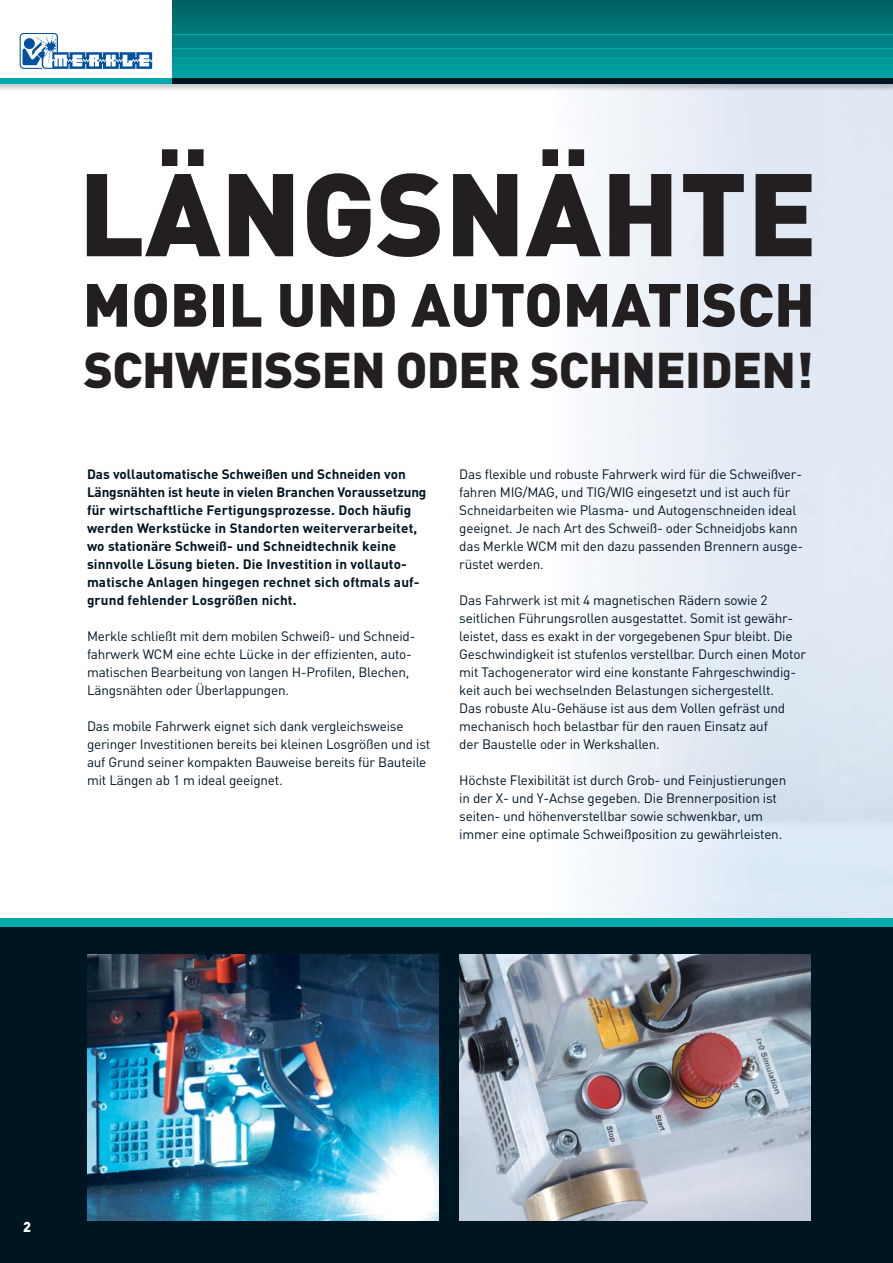
<style>
.page{position:relative;width:893px;height:1263px;background:#fff}
.page>*{position:absolute;margin:0;border:0;box-sizing:border-box;transform-origin:0 0}
.t1{font:900 115.5px "DIN";color:#231f20}
.t2{font:900 60px "DIN";color:#231f20}
.t3{font:900 49.5px "DIN";letter-spacing:-.01em;color:#231f20}
.t4{font:900 14.25px "DIN";color:#fff}
.t5{font:13.5px/18px "DIN";letter-spacing:-.015em;color:#001522}
.t6{font:700 13.5px/18px "DIN";letter-spacing:.01em;color:#001522}
</style>
<div class="page">
<svg style="left:172px;top:0;width:720px;height:79px;background:#007f81"></svg>
<svg style="left:20px;top:33px;width:132px;height:36px"></svg>
<div style="left:0;top:79px;width:172px;height:5px;background:#00aaad"></div>
<hr style="left:172px;top:34px;width:720px;height:1px;background:#00aaad">
<hr style="left:172px;top:48px;width:720px;height:1px;background:#00aaad">
<hr style="left:172px;top:58px;width:720px;height:1px;background:#00aaad">
<hr style="left:172px;top:64px;width:720px;height:1px;background:#00aaad">
<div style="left:172px;top:79px;width:720px;height:5px;background:#001522"></div>
<div style="left:0;top:927px;width:892px;height:336px;background:#001522"></div>
<img style="left:87px;top:955px;width:351px;height:265px">
<img style="left:459px;top:955px;width:351px;height:265px">
<div style="left:0;top:918px;width:892px;height:9px;background:#00aaad"></div>
<h1 class="t1" style="left:78px;top:174px;width:740px">LÄNGSNÄHTE</h1>
<h2 class="t2" style="left:83px;top:284px;width:733px">MOBIL UND AUTOMATISCH</h2>
<h3 class="t3" style="left:84px;top:353px;width:731px">SCHWEISSEN ODER SCHNEIDEN!</h3>
<p class="t6" style="left:87px;top:466px;width:341px">Das vollautomatische Schweißen und Schneiden von Längsnähten ist heute in vielen Branchen Voraussetzung für wirtschaftliche Fertigungsprozesse. Doch häufig werden Werkstücke in Standorten weiterverarbeitet, wo stationäre Schweiß- und Schneidtechnik keine sinnvolle Lösung bieten. Die Investition in vollauto&shy;matische Anlagen hingegen rechnet sich oftmals auf&shy;grund fehlender Losgrößen nicht.</p>
<p class="t5" style="left:87px;top:629px;width:330px">Merkle schließt mit dem mobilen Schweiß- und Schneid&shy;fahrwerk WCM eine echte Lücke in der effizienten, auto&shy;matischen Bearbeitung von langen H-Profilen, Blechen, Längsnähten oder Überlappungen.</p>
<p class="t5" style="left:87px;top:719px;width:344px">Das mobile Fahrwerk eignet sich dank vergleichsweise geringer Investitionen bereits bei kleinen Losgrößen und ist auf Grund seiner kompakten Bauweise bereits für Bauteile mit Längen ab 1 m ideal geeignet.</p>
<p class="t5" style="left:459px;top:466px;width:345px">Das flexible und robuste Fahrwerk wird für die Schweißver&shy;fahren MIG/MAG, und TIG/WIG eingesetzt und ist auch für Schneidarbeiten wie Plasma- und Autogenschneiden ideal geeignet. Je nach Art des Schweiß- oder Schneidjobs kann das Merkle WCM mit den dazu passenden Brennern ausge&shy;rüstet werden.</p>
<p class="t5" style="left:459px;top:592px;width:348px">Das Fahrwerk ist mit 4 magnetischen Rädern sowie 2 seitlichen Führungsrollen ausgestattet. Somit ist gewähr&shy;leistet, dass es exakt in der vorgegebenen Spur bleibt. Die Geschwindigkeit ist stufenlos verstellbar. Durch einen Motor mit Tachogenerator wird eine konstante Fahrgeschwindig&shy;keit auch bei wechselnden Belastungen sichergestellt.<br>Das robuste Alu-Gehäuse ist aus dem Vollen gefräst und mechanisch hoch belastbar für den rauen Einsatz auf<br>der Baustelle oder in Werkshallen.</p>
<p class="t5" style="left:459px;top:772px;width:328px">Höchste Flexibilität ist durch Grob- und Feinjustierungen in der X- und Y-Achse gegeben. Die Brennerposition ist seiten- und höhenverstellbar sowie schwenkbar, um immer eine optimale Schweißposition zu gewährleisten.</p>
<p class="t4" style="left:23px;top:1222px;width:9px">2</p>
</div>
